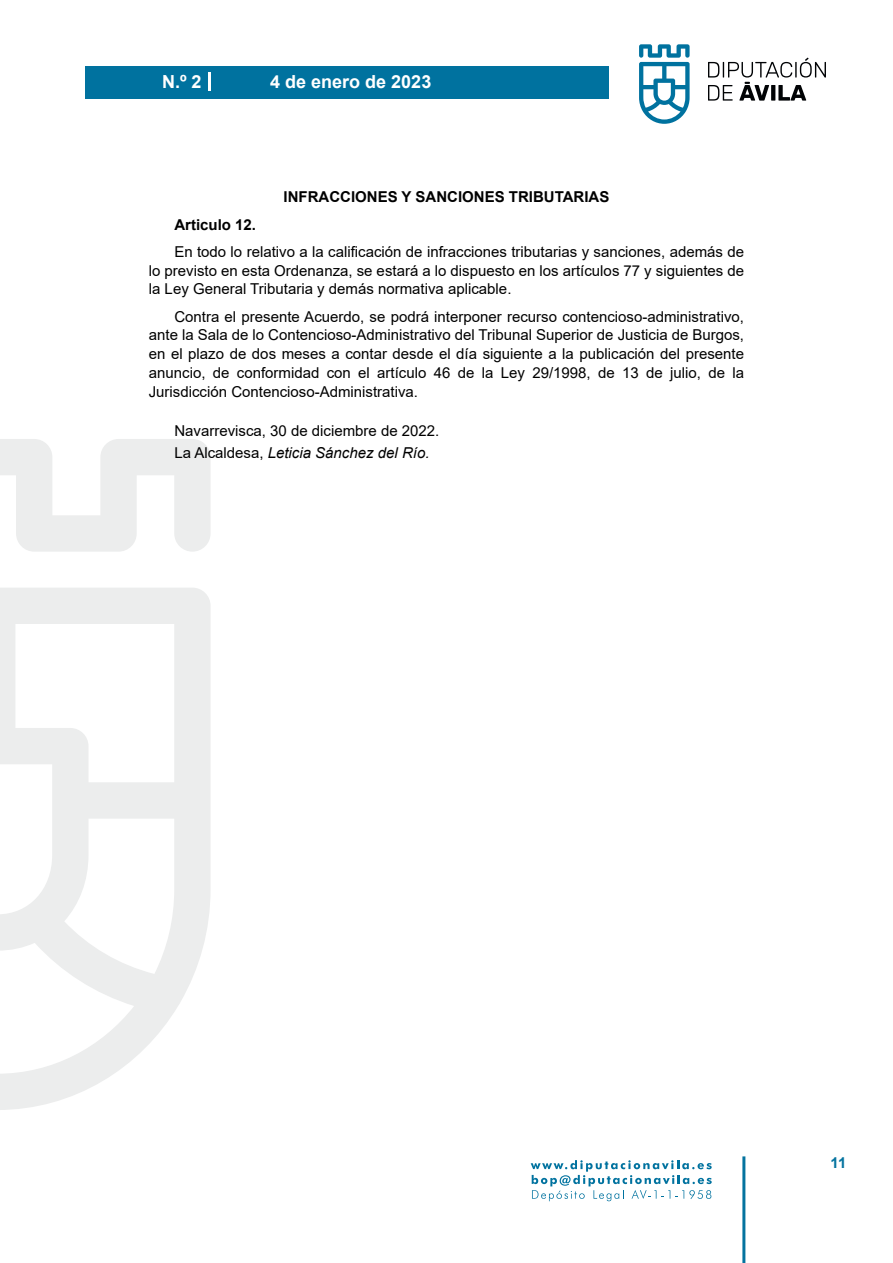
<style>
.page{position:relative;width:893px;height:1263px;background:#fff}
.page>*{position:absolute;margin:0;border:0;box-sizing:border-box;transform-origin:0 0}
.t1{font:700 18px "Arial";color:#fff}
.t2{font:15px/18.8px "Arial";color:#000;text-align:justify}
.t3{font:700 15px "Arial";color:#000}
.t4{font:700 15px "Arial";color:#04739f}
.s1{font-style:italic}
</style>
<div class="page">
<svg style="left:531px;top:1160px;width:181px;height:41px"></svg>
<div style="left:85px;top:66px;width:523px;height:33px;background:#00729f"></div>
<svg style="left:639px;top:44px;width:51px;height:80px"></svg>
<svg style="left:708px;top:58px;width:118px;height:43px"></svg>
<hr style="left:742px;top:1156px;width:3px;height:107px;background:#04739f">
<svg style="left:208px;top:72px;width:2px;height:18px"></svg>
<svg style="left:0;top:439px;width:211px;height:671px"></svg>
<p class="t1" style="left:162px;top:69px;width:41px">N.º 2</p>
<p class="t1" style="left:270px;top:69px;width:163px">4 de enero de 2023</p>
<p class="t3" style="left:284px;top:186px;width:327px">INFRACCIONES Y SANCIONES TRIBUTARIAS</p>
<p class="t3" style="left:174px;top:214px;width:83px">Articulo 12.</p>
<p class="t2" style="left:149px;top:242px;width:597px;text-indent:26px">En todo lo relativo a la calificación de infracciones tributarias y sanciones, además de lo previsto en esta Ordenanza, se estará a lo dispuesto en los artículos 77 y siguientes de la Ley General Tributaria y demás normativa aplicable.</p>
<p class="t2" style="left:149px;top:307px;width:597px;text-indent:26px">Contra el presente Acuerdo, se podrá interponer recurso contencioso-administrativo, ante la Sala de lo Contencioso-Administrativo del Tribunal Superior de Justicia de Burgos, en el plazo de dos meses a contar desde el día siguiente a la publicación del presente anuncio, de conformidad con el artículo 46 de la Ley 29/1998, de 13 de julio, de la Jurisdicción Contencioso-Administrativa.</p>
<p class="t2" style="left:174px;top:419px;width:267px;line-height:22.2px">Navarrevisca, 30 de diciembre de 2022.<br>La Alcaldesa, <span class="s1">Leticia Sánchez del Río.</span></p>
<p class="t4" style="left:831px;top:1152px;width:17px">11</p>
</div>
